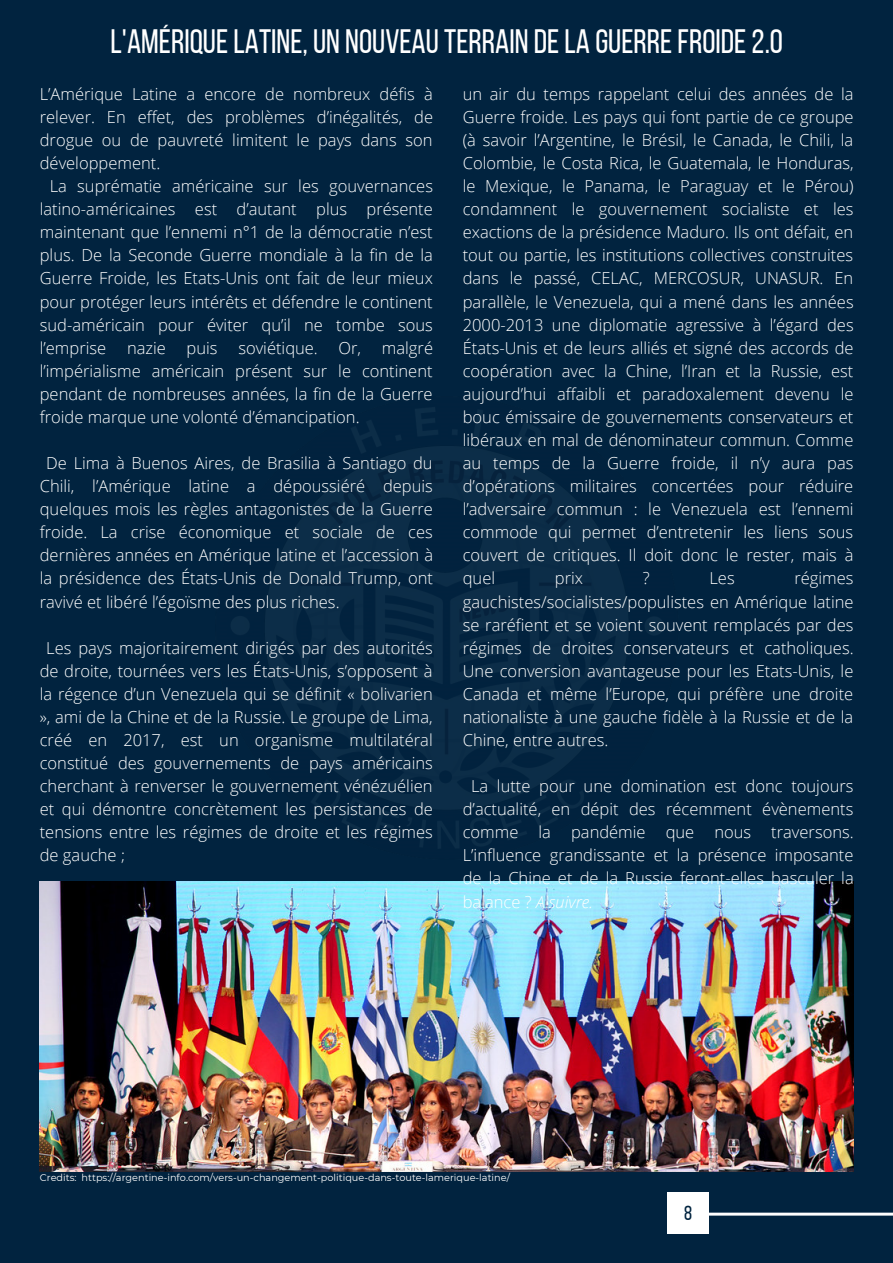
<style>
.page{position:relative;width:893px;height:1263px;background:#01233f}
.page>*{position:absolute;margin:0;border:0;box-sizing:border-box;transform-origin:0 0}
.t1{font:33.75px "Bebas Neue";color:#fff}
.t2{font:20.33px "Bebas Neue";color:#01233f}
.t3{font:300 16.5px/23.1px "Open Sans";color:#fff;text-align:justify}
.t4{font:9.75px "Montserrat";color:#fff}
.s1{font-style:italic}
</style>
<div class="page">
<img style="left:231px;top:408px;width:432px;height:440px">
<svg style="left:709px;top:1212px;width:184px;height:4px"></svg>
<div style="left:667px;top:1192px;width:42px;height:42px;background:#fff"></div>
<img style="left:40px;top:882px;width:813px;height:290px">
<p class="t1" style="left:111px;top:28px;width:674px">L'AMÉRIQUELATINE,UN NOUVEAUTERRAIN DELA GUERREFROIDE2.0</p>
<p class="t3" style="left:463px;top:82px;width:392px">un air du temps rappelant celui des années de la Guerre froide. Les pays qui font partie de ce groupe (à savoir l’Argentine, le Brésil, le Canada, le Chili, la Colombie, le Costa Rica, le Guatemala, le Honduras, le Mexique, le Panama, le Paraguay et le Pérou) condamnent le gouvernement socialiste et les exactions de la présidence Maduro. Ils ont défait, en tout ou partie, les institutions collectives construites dans le passé, CELAC, MERCOSUR, UNASUR. En parallèle, le Venezuela, qui a mené dans les années 2000-2013 une diplomatie agressive à l’égard des États-Unis et de leurs alliés et signé des accords de coopération avec la Chine, l’Iran et la Russie, est aujourd’hui affaibli et paradoxalement devenu le bouc émissaire de gouvernements conservateurs et libéraux en mal de dénominateur commun. Comme au temps de la Guerre froide, il n’y aura pas d’opérations militaires concertées pour réduire l’adversaire commun : le Venezuela est l’ennemi commode qui permet d’entretenir les liens sous couvert de critiques. Il doit donc le rester, mais à quel</p>
<p class="t3" style="left:40px;top:82px;width:395px">L’Amérique Latine a encore de nombreux défis à relever. En effet, des problèmes d’inégalités, de drogue ou de pauvreté limitent le pays dans son développement.</p>
<p class="t3" style="left:40px;top:174px;width:395px;text-indent:10px">La suprématie américaine sur les gouvernances latino-américaines est d’autant plus présente maintenant que l’ennemi n°1 de la démocratie n’est plus. De la Seconde Guerre mondiale à la fin de la Guerre Froide, les Etats-Unis ont fait de leur mieux pour protéger leurs intérêts et défendre le continent sud-américain pour éviter qu’il ne tombe sous l’emprise</p>
<p class="t3" style="left:40px;top:336px;width:395px;text-indent:342px">malgré l’impérialisme américain présent sur le continent pendant de nombreuses années, la fin de la Guerre froide marque une volonté d’émancipation.</p>
<p class="t3" style="left:40px;top:451px;width:395px;text-indent:7px">De Lima à Buenos Aires, de Brasilia à Santiago du Chili, l’Amérique latine a dépoussiéré depuis quelques mois les règles antagonistes de la Guerre froide. La crise économique et sociale de ces dernières années en Amérique latine et l’accession à la présidence des États-Unis de Donald Trump, ont ravivé et libéré l’égoïsme des plus riches.</p>
<p class="t3" style="left:40px;top:636px;width:395px;text-indent:7px">Les pays majoritairement dirigés par des autorités de droite, tournées vers les États-Unis, s’opposent à la régence d’un Venezuela qui se définit « bolivarien », ami de la Chine et de la Russie. Le groupe de Lima, créé en 2017, est un organisme multilatéral constitué des gouvernements de pays américains cherchant à renverser le gouvernement vénézuélien et qui démontre concrètement les persistances de tensions entre les régimes de droite et les régimes de gauche ;</p>
<p class="t3" style="left:127px;top:336px;width:40px">nazie</p>
<p class="t3" style="left:187px;top:336px;width:32px">puis</p>
<p class="t3" style="left:238px;top:336px;width:81px">soviétique.</p>
<p class="t3" style="left:338px;top:336px;width:24px">Or,</p>
<p class="t3" style="left:463px;top:566px;width:392px;text-indent:332px">régimes gauchistes/socialistes/populistes en Amérique latine se raréfient et se voient souvent remplacés par des régimes de droites conservateurs et catholiques.<br>Une conversion avantageuse pour les Etats-Unis, le Canada et même l’Europe, qui préfère une droite nationaliste à une gauche fidèle à la Russie et de la Chine, entre autres.</p>
<p class="t3" style="left:463px;top:774px;width:392px;text-indent:8px">La lutte pour une domination est donc toujours d’actualité, en dépit des récemment évènements comme la pandémie que nous traversons.<br>L’influence grandissante et la présence imposante de la Chine et de la Russie feront-elles basculer la balance ? <span class="s1">A suivre.</span></p>
<p class="t3" style="left:555px;top:566px;width:30px">prix</p>
<p class="t3" style="left:643px;top:566px;width:8px">?</p>
<p class="t3" style="left:709px;top:566px;width:27px">Les</p>
<p class="t4" style="left:40px;top:1171px;width:471px">Credits: https://argentine-info.com/vers-un-changement-politique-dans-toute-lamerique-latine/</p>
<p class="t2" style="left:684px;top:1204px;width:9px">8</p>
</div>
